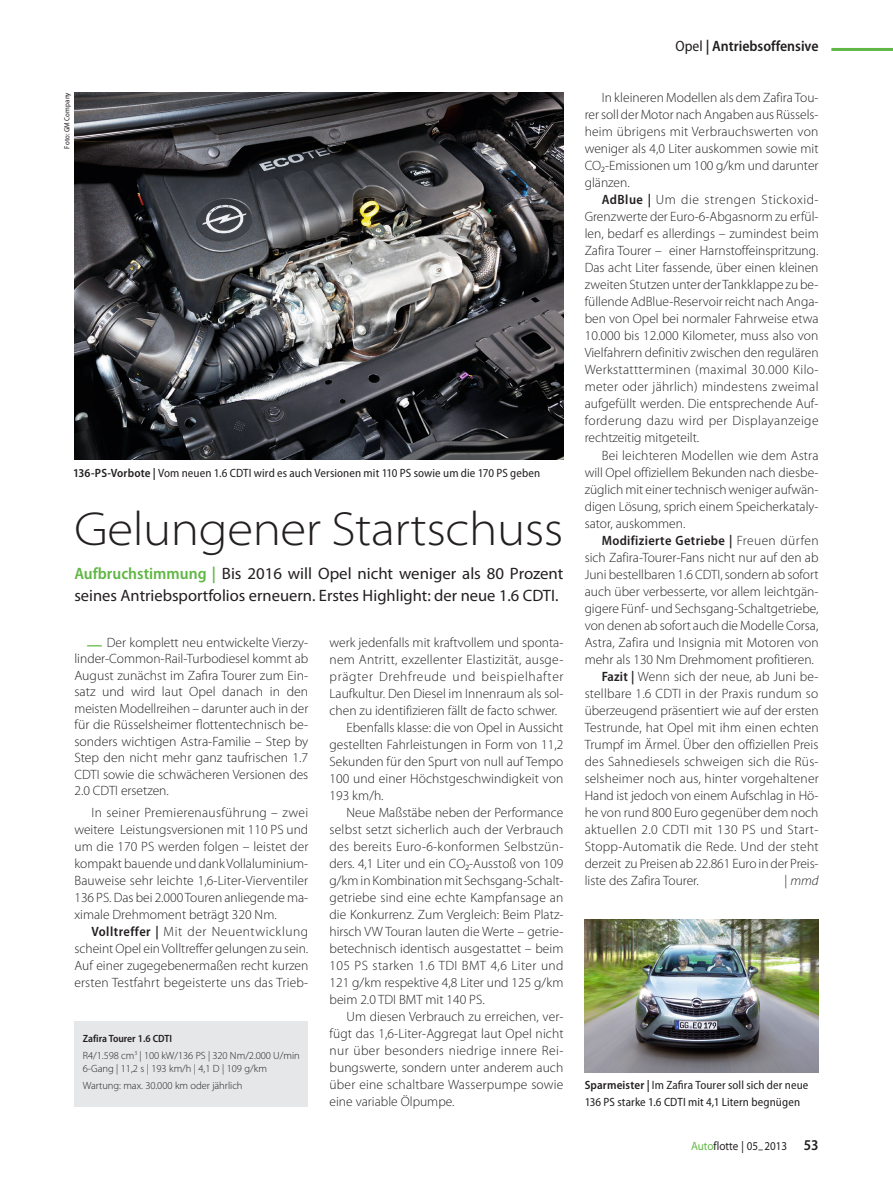
<style>
.page{position:relative;width:893px;height:1187px;background:#fff}
.page>*{position:absolute;margin:0;border:0;box-sizing:border-box;transform-origin:0 0}
.Titel_1{font:300 semi-expanded 48px "Myriad Pro";letter-spacing:-.01em;color:#231f20}
.Vorspann{font:16.5px/22.5px "Myriad Pro";color:#231f20}
.Rubrik{font:600 semi-condensed 15px "Myriad Pro";color:#231f20}
.Grundtext_Einzug{font:300 13.5px/17px "Myriad Pro";color:#231f20;text-align:justify}
.Vorspann-2{font:300 13.5px/16.5px "Myriad Pro";color:#231f20;text-align:justify}
.Grundtext_Einzug-2{font:italic 300 13.5px "Myriad Pro";color:#231f20}
.Bildunterschrift{font:semi-condensed 12px/17px "Myriad Pro";letter-spacing:.01em;color:#231f20}
.Pagina{font:semi-expanded 12px "Myriad Pro";color:#231f20;scale:.85 1}
.Grundtext_Kasten_kle{font:300 10.5px/12.8px "Myriad Pro";letter-spacing:-.005em;color:#231f20}
.Grundtext_Kasten_kle-2{font:600 semi-condensed 10.5px "Myriad Pro";letter-spacing:-.005em;color:#231f20}
.Bildquelle{font:semi-condensed 7.5px "Myriad Pro";letter-spacing:.015em;color:#231f20}
.s1{font-weight:600}
.s2{font-weight:600;font-stretch:semi-condensed;color:#60b745}
.s3{font-weight:600;font-size:15.75px;color:#60b745}
.s4{font-weight:600;font-stretch:semi-condensed}
.s5{font-weight:400}
.s6{font-style:normal}
.s7{color:#60b745}
.s8{font-weight:600;font-stretch:semi-condensed;font-size:15px}
</style>
<div class="page">
<img style="left:585px;top:919px;width:234px;height:153px">
<img style="left:74px;top:92px;width:489px;height:367px">
<div style="left:74px;top:1021px;width:234px;height:85px;background:#e6e7e9"></div>
<hr style="left:831px;top:48px;width:62px;height:3px;background:#60b745">
<p class="Bildquelle" style="left:63px;top:149px;width:58px;rotate:-90deg">Foto: GM Company</p>
<p class="Bildunterschrift" style="left:73px;top:464px;width:469px"><span class="s1">136-PS-Vorbote |</span> Vom neuen 1.6 CDTI wird es auch Versionen mit 110 PS sowie um die 170 PS geben</p>
<p class="Titel_1" style="left:74px;top:502px;width:490px">Gelungener Startschuss</p>
<p class="Vorspann" style="left:74px;top:561px;width:491px"><span class="s2">Aufbruchstimmung |</span> Bis 2016 will Opel nicht weniger als 80 Prozent seines Antriebsportfolios erneuern. Erstes Highlight: der neue 1.6 CDTI.</p>
<p class="Vorspann-2" style="left:74px;top:633px;width:235px;text-indent:12px"><span class="s3">—</span> Der komplett neu entwickelte Vierzy&shy;linder-Common-Rail-Turbodiesel kommt ab August zunächst im Zafira Tourer zum Ein&shy;satz und wird laut Opel danach in den meisten Modellreihen – darunter auch in der für die Rüsselsheimer flottentechnisch be&shy;sonders wichtigen Astra-Familie – Step by Step den nicht mehr ganz taufrischen 1.7<br>CDTI sowie die schwächeren Versionen des 2.0 CDTI ersetzen.</p>
<p class="Grundtext_Einzug" style="left:74px;top:803px;width:235px;text-indent:17px">In seiner Premierenausführung – zwei weitere Leistungsversionen mit 110 PS und um die 170 PS werden folgen – leistet der kompakt bauende und dank Vollaluminium-Bauweise sehr leichte 1,6-Liter-Vierventiler 136 PS. Das bei 2.000 Touren anliegende ma&shy;ximale Drehmoment beträgt 320 Nm.</p>
<p class="Grundtext_Einzug" style="left:74px;top:922px;width:235px;text-indent:17px"><span class="s4">Volltreffer |</span> Mit der Neuentwicklung scheint Opel ein Volltreffer gelungen zu sein.<br>Auf einer zugegebenermaßen recht kurzen ersten Testfahrt begeisterte uns das Trieb-</p>
<p class="Grundtext_Kasten_kle-2" style="left:83px;top:1032px;width:91px">Zafira Tourer 1.6 CDTI</p>
<p class="Grundtext_Kasten_kle" style="left:83px;top:1048px;width:218px">R4/1.598 cm<sup>3</sup> | 100 kW/136 PS | 320 Nm/2.000 U/min<br>6-Gang | 11,2 s | 193 km/h | 4,1 D | 109 g/km</p>
<p class="Grundtext_Kasten_kle" style="left:83px;top:1078px;width:161px">Wartung: max. 30.000 km oder jährlich</p>
<p class="Grundtext_Einzug" style="left:330px;top:633px;width:235px">werk jedenfalls mit kraftvollem und sponta&shy;nem Antritt, exzellenter Elastizität, ausge&shy;prägter Drehfreude und beispielhafter Laufkultur. Den Diesel im Innenraum als sol&shy;chen zu identifizieren fällt de facto schwer.</p>
<p class="Grundtext_Einzug" style="left:330px;top:718px;width:235px;text-indent:17px">Ebenfalls klasse: die von Opel in Aussicht gestellten Fahrleistungen in Form von 11,2<br>Sekunden für den Spurt von null auf Tempo 100 und einer Höchstgeschwindigkeit von 193 km/h.</p>
<p class="Grundtext_Einzug" style="left:330px;top:803px;width:235px;text-indent:17px">Neue Maßstäbe neben der Performance selbst setzt sicherlich auch der Verbrauch des bereits Euro-6-konformen Selbstzün&shy;ders. 4,1 Liter und ein CO2-Ausstoß von 109 g/km in Kombination mit Sechsgang-Schalt&shy;getriebe sind eine echte Kampfansage an die Konkurrenz. Zum Vergleich: Beim Platz&shy;hirsch VW Touran lauten die Werte – getrie&shy;betechnisch identisch ausgestattet – beim 105 PS starken 1.6 TDI BMT 4,6 Liter und 121 g/km respektive 4,8 Liter und 125 g/km beim 2.0 TDI BMT mit 140 PS.</p>
<p class="Grundtext_Einzug" style="left:330px;top:1007px;width:235px;text-indent:17px">Um diesen Verbrauch zu erreichen, ver&shy;fügt das 1,6-Liter-Aggregat laut Opel nicht nur über besonders niedrige innere Rei&shy;bungswerte, sondern unter anderem auch über eine schaltbare Wasserpumpe sowie eine variable Ölpumpe.</p>
<p class="Rubrik" style="left:675px;top:38px;width:145px"><span class="s5">Opel</span> | Antriebsoffensive</p>
<p class="Grundtext_Einzug" style="left:585px;top:89px;width:235px;text-indent:17px">In kleineren Modellen als dem Zafira Tou&shy;rer soll der Motor nach Angaben aus Rüssels&shy;heim übrigens mit Verbrauchswerten von weniger als 4,0 Liter auskommen sowie mit CO2-Emissionen um 100 g/km und darunter glänzen.</p>
<p class="Grundtext_Einzug" style="left:585px;top:191px;width:236px;text-indent:17px"><span class="s4">AdBlue |</span> Um die strengen Stickoxid-Grenzwerte der Euro-6-Abgasnorm zu erfül&shy;len, bedarf es allerdings – zumindest beim Zafira Tourer – einer Harnstoffeinspritzung.<br>Das acht Liter fassende, über einen kleinen zweiten Stutzen unter der Tankklappe zu be&shy;füllende AdBlue-Reservoir reicht nach Anga&shy;ben von Opel bei normaler Fahrweise etwa 10.000 bis 12.000 Kilometer, muss also von Vielfahrern definitiv zwischen den regulären Werkstattterminen (maximal 30.000 Kilo&shy;meter oder jährlich) mindestens zweimal aufgefüllt werden. Die entsprechende Auf&shy;forderung dazu wird per Displayanzeige rechtzeitig mitgeteilt.</p>
<p class="Grundtext_Einzug" style="left:585px;top:446px;width:235px;text-indent:17px">Bei leichteren Modellen wie dem Astra will Opel offiziellem Bekunden nach diesbe&shy;züglich mit einer technisch weniger aufwän&shy;digen Lösung, sprich einem Speicherkataly&shy;sator, auskommen.</p>
<p class="Grundtext_Einzug" style="left:585px;top:531px;width:235px;text-indent:17px"><span class="s4">Modifizierte Getriebe |</span> Freuen dürfen sich Zafira-Tourer-Fans nicht nur auf den ab Juni bestellbaren 1.6 CDTI, sondern ab sofort auch über verbesserte, vor allem leichtgän&shy;gigere Fünf- und Sechsgang-Schaltgetriebe, von denen ab sofort auch die Modelle Corsa, Astra, Zafira und Insignia mit Motoren von mehr als 130 Nm Drehmoment profitieren.</p>
<p class="Grundtext_Einzug" style="left:585px;top:667px;width:235px;text-indent:17px"><span class="s4">Fazit |</span> Wenn sich der neue, ab Juni be&shy;stellbare 1.6 CDTI in der Praxis rundum so überzeugend präsentiert wie auf der ersten Testrunde, hat Opel mit ihm einen echten Trumpf im Ärmel. Über den offiziellen Preis des Sahnediesels schweigen sich die Rüs&shy;selsheimer noch aus, hinter vorgehaltener Hand ist jedoch von einem Aufschlag in Hö&shy;he von rund 800 Euro gegenüber dem noch aktuellen 2.0 CDTI mit 130 PS und Start-Stopp-Automatik die Rede. Und der steht derzeit zu Preisen ab 22.861 Euro in der Preis&shy;liste des Zafira Tourer.</p>
<p class="Grundtext_Einzug-2" style="left:784px;top:873px;width:36px"><span class="s6">|</span> mmd</p>
<p class="Bildunterschrift" style="left:585px;top:1076px;width:225px"><span class="s1">Sparmeister |</span> Im Zafira Tourer soll sich der neue<br>136 PS starke 1.6 CDTI mit 4,1 Litern begnügen</p>
<p class="Pagina" style="left:691px;top:1139px;width:152px"><span class="s7">Auto</span>flotte | 05–2013 <span class="s8">53</span></p>
</div>
